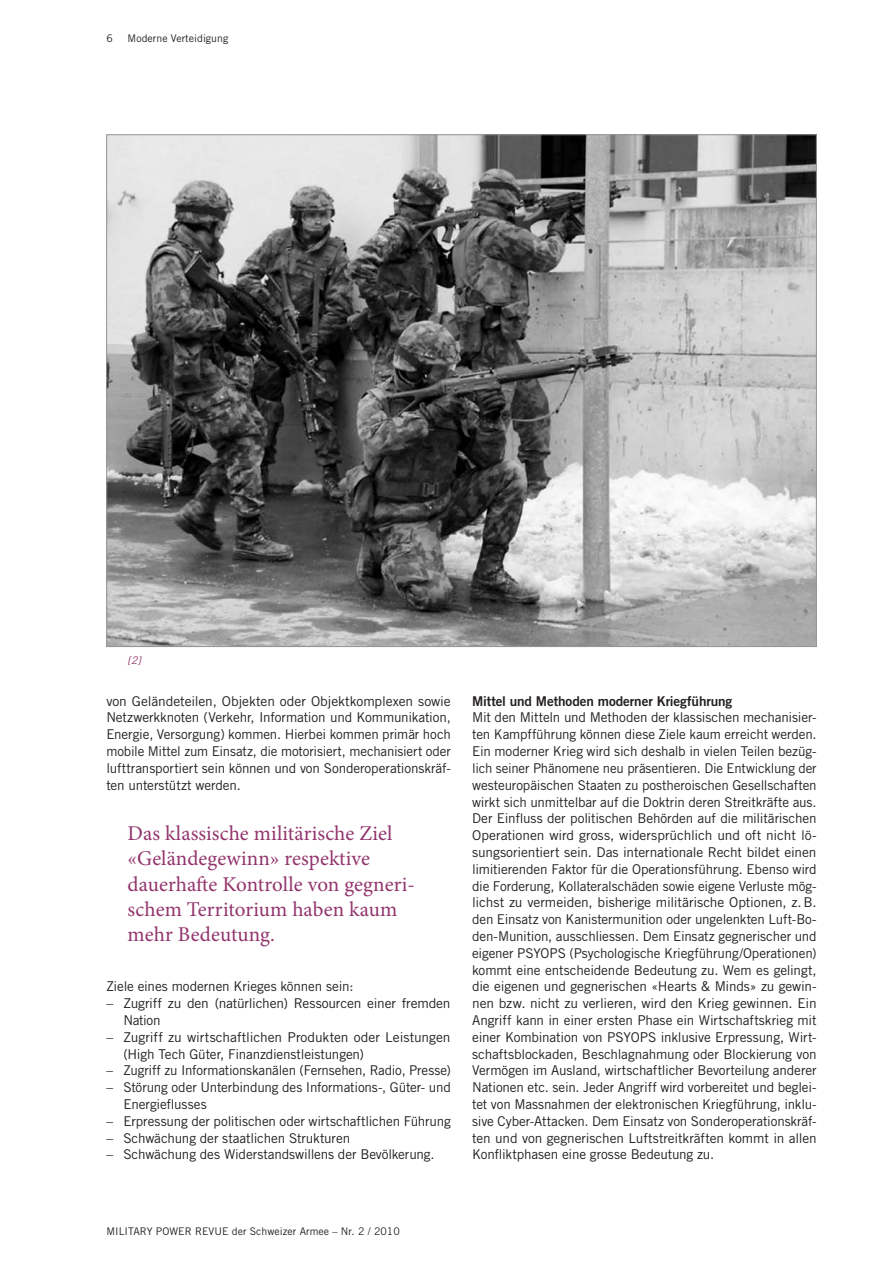
<style>
.page{position:relative;width:872px;height:1263px;background:#fff}
.page>*{position:absolute;margin:0;border:0;box-sizing:border-box;transform-origin:0 0}
.t1{font:21px/25.2px "Minion Pro";letter-spacing:.005em;color:#92346c}
.t2{font:13.5px/16.8px "Trade Gothic LT Std";letter-spacing:-.01em;color:#231f20}
.t3{font:13.5px "Trade Gothic LT Std Bd 2";letter-spacing:-.005em;color:#231f20}
.t4{font:10.5px "Trade Gothic LT Std";letter-spacing:.005em;color:#231f20}
.t5{font:italic 10.5px "Trade Gothic LT Std";color:#92346c}
</style>
<div class="page">
<img style="left:108px;top:136px;width:706px;height:509px">
<p class="t4" style="left:106px;top:32px;width:8px">6</p>
<p class="t4" style="left:128px;top:32px;width:102px">Moderne Verteidigung</p>
<p class="t5" style="left:128px;top:654px;width:15px">[2]</p>
<p class="t2" style="left:106px;top:692px;width:346px;text-align:justify">von Geländeteilen, Objekten oder Objektkomplexen sowie Netzwerkknoten (Verkehr, Information und Kommunikation, Energie, Versorgung) kommen. Hierbei kommen primär hoch mobile Mittel zum Einsatz, die motorisiert, mechanisiert oder lufttransportiert sein können und von Sonderoperationskräf&shy;ten unterstützt werden.</p>
<h1 class="t1" style="left:128px;top:821px;width:289px">Das klassische militärische Ziel «Geländegewinn» respektive dauerhafte Kontrolle von gegneri&shy;schem Territorium haben kaum mehr Bedeutung.</h1>
<p class="t2" style="left:106px;top:978px;width:249px">Ziele eines modernen Krieges können sein:</p>
<p class="t2" style="left:123px;top:995px;width:329px;text-indent:-17px">– Zugriff zu den (natürlichen) Ressourcen einer fremden<br>Nation</p>
<p class="t2" style="left:123px;top:1028px;width:329px;text-indent:-17px">– Zugriff zu wirtschaftlichen Produkten oder Leistungen (High Tech Güter, Finanzdienstleistungen)</p>
<p class="t2" style="left:106px;top:1062px;width:346px">– Zugriff zu Informationskanälen (Fernsehen, Radio, Presse)</p>
<p class="t2" style="left:123px;top:1079px;width:329px;text-indent:-17px">– Störung oder Unterbindung des Informations-, Güter- und<br>Energieflusses</p>
<p class="t2" style="left:106px;top:1112px;width:346px">– Erpressung der politischen oder wirtschaftlichen Führung</p>
<p class="t2" style="left:106px;top:1129px;width:245px">– Schwächung der staatlichen Strukturen</p>
<p class="t2" style="left:106px;top:1146px;width:330px">– Schwächung des Widerstandswillens der Bevölkerung.</p>
<p class="t3" style="left:472px;top:692px;width:262px">Mittel und Methoden moderner Kriegführung</p>
<p class="t2" style="left:472px;top:709px;width:346px;text-align:justify">Mit den Mitteln und Methoden der klassischen mechanisier&shy;ten Kampfführung können diese Ziele kaum erreicht werden.<br>Ein moderner Krieg wird sich deshalb in vielen Teilen bezüg&shy;lich seiner Phänomene neu präsentieren. Die Entwicklung der westeuropäischen Staaten zu postheroischen Gesellschaften wirkt sich unmittelbar auf die Doktrin deren Streitkräfte aus.<br>Der Einfluss der politischen Behörden auf die militärischen Operationen wird gross, widersprüchlich und oft nicht lö&shy;sungsorientiert sein. Das internationale Recht bildet einen limitierenden Faktor für die Operationsführung. Ebenso wird die Forderung, Kollateralschäden sowie eigene Verluste mög&shy;lichst zu vermeiden, bisherige militärische Optionen, z.B. den Einsatz von Kanistermunition oder ungelenkten Luft-Bo&shy;den-Munition, ausschliessen. Dem Einsatz gegnerischer und eigener PSYOPS (Psychologische Kriegführung/Operationen) kommt eine entscheidende Bedeutung zu. Wem es gelingt, die eigenen und gegnerischen «Hearts &amp; Minds» zu gewin&shy;nen bzw. nicht zu verlieren, wird den Krieg gewinnen. Ein Angriff kann in einer ersten Phase ein Wirtschaftskrieg mit einer Kombination von PSYOPS inklusive Erpressung, Wirt&shy;schaftsblockaden, Beschlagnahmung oder Blockierung von Vermögen im Ausland, wirtschaftlicher Bevorteilung anderer Nationen etc. sein. Jeder Angriff wird vorbereitet und beglei&shy;tet von Massnahmen der elektronischen Kriegführung, inklu&shy;sive Cyber-Attacken. Dem Einsatz von Sonderoperationskräf&shy;ten und von gegnerischen Luftstreitkräften kommt in allen Konfliktphasen eine grosse Bedeutung zu.</p>
<p class="t4" style="left:106px;top:1225px;width:295px">MILITARY POWER REVUE der Schweizer Armee – Nr. 2 / 2010</p>
</div>
